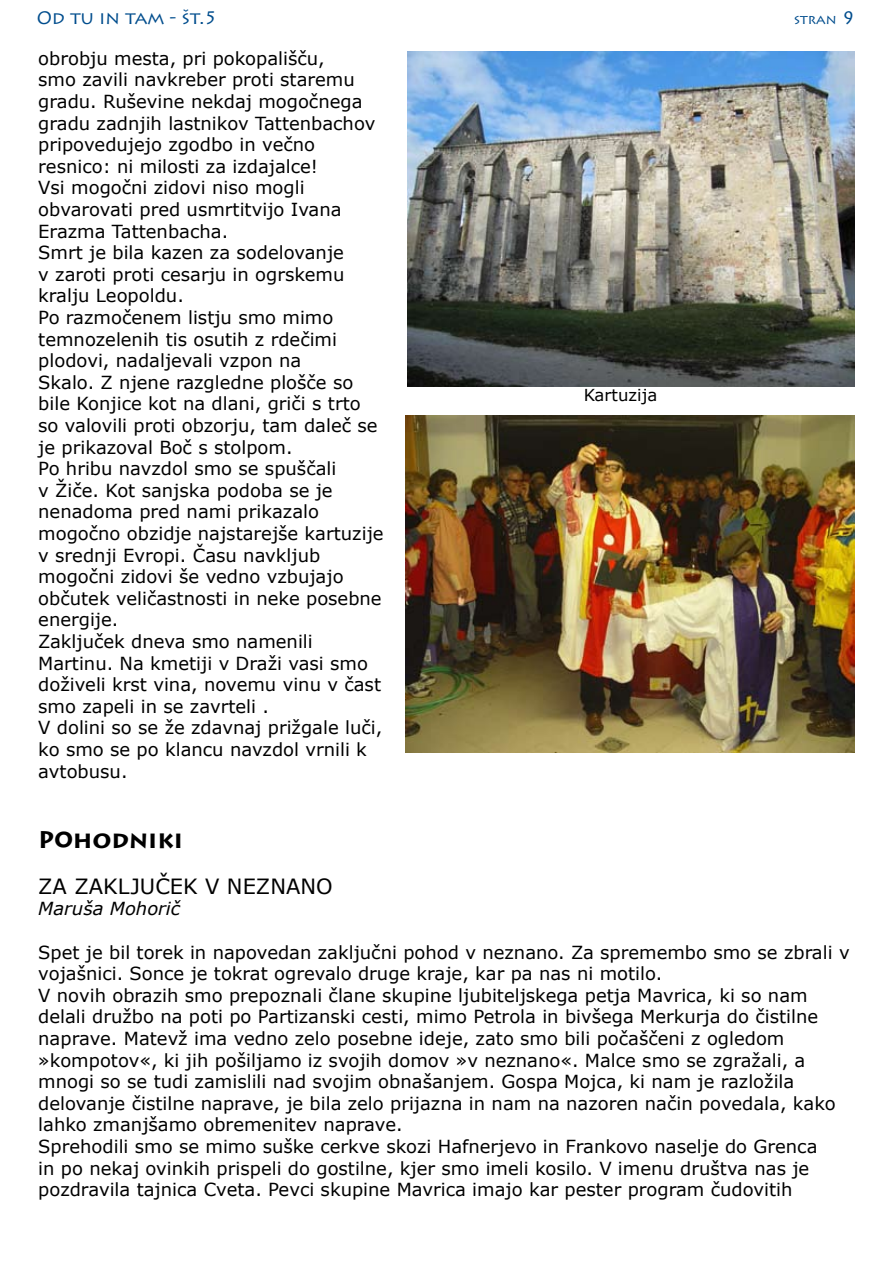
<style>
.page{position:relative;width:893px;height:1263px;background:#fff}
.page>*{position:absolute;margin:0;border:0;box-sizing:border-box;transform-origin:0 0}
.Default{font:700 24px "Lithos Pro";color:#000}
.Default-2{font:21px "Verdana";color:#000}
.Default-3{font:18px/21.6px "Verdana";color:#000}
.Default-4{font:18px "Lithos Pro";color:#004d8d}
.Default-5{font:italic 18px "Verdana";color:#000}
.Default-6{font:16.5px "Verdana";color:#000}
.t1{font:13.5px "Lithos Pro";color:#004d8d}
.s1{font-size:18px}
</style>
<div class="page">
<img style="left:405px;top:416px;width:450px;height:337px">
<img style="left:407px;top:51px;width:448px;height:335px">
<p class="Default-4" style="left:37px;top:8px;width:182px">OD TU IN TAM - ŠT.5</p>
<p class="t1" style="left:794px;top:11px;width:62px">STRAN <span class="s1">9</span></p>
<p class="Default-3" style="left:38px;top:47px;width:339px">obrobju mesta, pri pokopališču,<br>smo zavili navkreber proti staremu gradu. Ruševine nekdaj mogočnega gradu zadnjih lastnikov Tattenbachov pripovedujejo zgodbo in večno resnico: ni milosti za izdajalce!</p>
<p class="Default-3" style="left:38px;top:176px;width:305px">Vsi mogočni zidovi niso mogli obvarovati pred usmrtitvijo Ivana<br>Erazma Tattenbacha.</p>
<p class="Default-3" style="left:38px;top:241px;width:308px;text-align:justify">Smrt je bila kazen za sodelovanje v zaroti proti cesarju in ogrskemu kralju Leopoldu.</p>
<p class="Default-3" style="left:38px;top:306px;width:300px">Po razmočenem listju smo mimo temnozelenih tis osutih z rdečimi plodovi, nadaljevali vzpon na</p>
<p class="Default-3" style="left:38px;top:371px;width:341px">Skalo. Z njene razgledne plošče so bile Konjice kot na dlani, griči s trto so valovili proti obzorju, tam daleč se je prikazoval Boč s stolpom.</p>
<p class="Default-3" style="left:38px;top:457px;width:300px">Po hribu navzdol smo se spuščali v Žiče. Kot sanjska podoba se je nenadoma pred nami prikazalo</p>
<p class="Default-3" style="left:38px;top:522px;width:347px">mogočno obzidje najstarejše kartuzije v srednji Evropi. Času navkljub mogočni zidovi še vedno vzbujajo občutek veličastnosti in neke posebne energije.</p>
<p class="Default-3" style="left:38px;top:630px;width:344px">Zaključek dneva smo namenili<br>Martinu. Na kmetiji v Draži vasi smo doživeli krst vina, novemu vinu v čast smo zapeli in se zavrteli .</p>
<p class="Default-3" style="left:38px;top:716px;width:346px">V dolini so se že zdavnaj prižgale luči, ko smo se po klancu navzdol vrnili k avtobusu.</p>
<p class="Default-6" style="left:584px;top:384px;width:75px">Kartuzija</p>
<p class="Default" style="left:38px;top:826px;width:146px">P0hodniki</p>
<p class="Default-2" style="left:38px;top:873px;width:296px">ZA ZAKLJUČEK V NEZNANO</p>
<p class="Default-5" style="left:38px;top:897px;width:144px">Maruša Mohorič</p>
<p class="Default-3" style="left:38px;top:940px;width:813px">Spet je bil torek in napovedan zaključni pohod v neznano. Za spremembo smo se zbrali v vojašnici. Sonce je tokrat ogrevalo druge kraje, kar pa nas ni motilo.</p>
<p class="Default-3" style="left:38px;top:984px;width:799px">V novih obrazih smo prepoznali člane skupine ljubiteljskega petja Mavrica, ki so nam delali družbo na poti po Partizanski cesti, mimo Petrola in bivšega Merkurja do čistilne naprave. Matevž ima vedno zelo posebne ideje, zato smo bili počaščeni z ogledom »kompotov«, ki jih pošiljamo iz svojih domov »v neznano«. Malce smo se zgražali, a mnogi so se tudi zamislili nad svojim obnašanjem. Gospa Mojca, ki nam je razložila delovanje čistilne naprave, je bila zelo prijazna in nam na nazoren način povedala, kako lahko zmanjšamo obremenitev naprave.</p>
<p class="Default-3" style="left:38px;top:1135px;width:781px">Sprehodili smo se mimo suške cerkve skozi Hafnerjevo in Frankovo naselje do Grenca in po nekaj ovinkih prispeli do gostilne, kjer smo imeli kosilo. V imenu društva nas je pozdravila tajnica Cveta. Pevci skupine Mavrica imajo kar pester program čudovitih</p>
</div>
